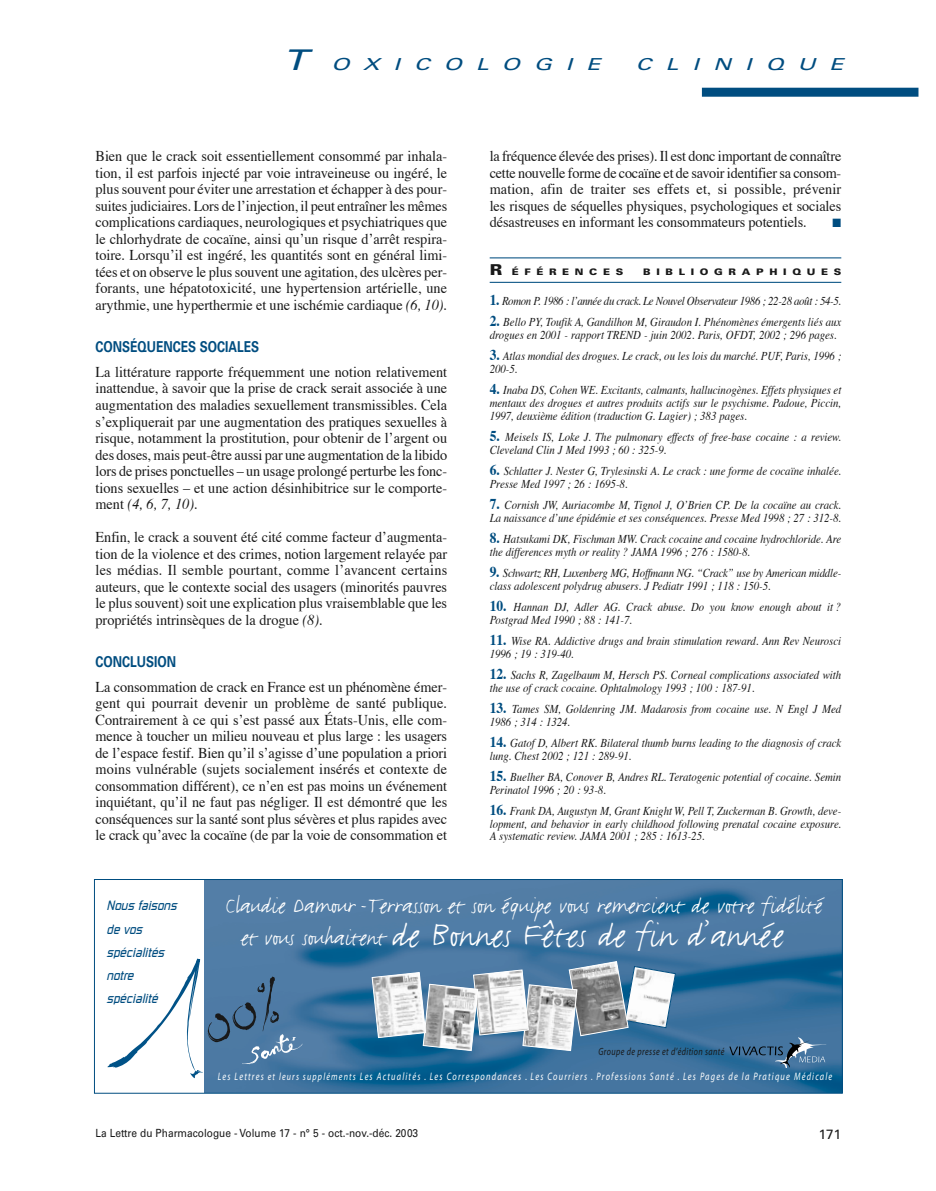
<style>
.page{position:relative;width:936px;height:1191px;background:#fff}
.page>*{position:absolute;margin:0;border:0;box-sizing:border-box;transform-origin:0 0}
.t1{font:39px "FF Justlefthand";color:#fff}
.t2{font:25.5px/31.5px "FF Justlefthand";color:#fff}
.t3{font:italic 16.5px "Univers";color:#004d80;scale:1.4 1}
.t4{font:15px/16.5px "Times";color:#191919;text-align:justify;scale:.95 1}
.t5{font:700 15px "Univers";color:#004d80;scale:.8 1}
.t6{font:italic 13.5px/23.1px "Russell Square";color:#004d80;scale:.85 1}
.t7{font:13.5px "Univers";color:#191919}
.t8{font:italic 12px/12.8px "Times";color:#191919;scale:.9 1}
.t9{font:italic 12px "Times";letter-spacing:-.03em;color:#191919;scale:.9 1}
.t10{font:12px "Zapf Dingbats";color:#004d80;scale:.95 1}
.t11{font:11.25px "Univers";color:#191919;scale:.9 1}
.t12{font:italic 10.8px "Myriad";letter-spacing:.14em;color:#fff;scale:.77 1}
.t13{font:italic 10.5px "Myriad";letter-spacing:.05em;color:#191919;scale:.77 1}
.t14{font:900 9px "Univers";letter-spacing:.545em;color:#191919;scale:1.16 1}
.s1{font-size:28.5px}
.s2{font-style:italic}
.s3{font-size:15px}
.s4{font-weight:700;font-style:normal;font-size:15px;color:#004d80}
.s5{font-size:10.5px}
</style>
<div class="page">
<hr style="left:489px;top:257px;width:352px;height:1px;background:#004d80">
<hr style="left:489px;top:282px;width:352px;height:1px;background:#004d80">
<div style="left:701px;top:88px;width:217px;height:9px;background:#004d80"></div>
<img style="left:204px;top:881px;width:636px;height:210px">
<svg style="left:729px;top:1037px;width:97px;height:30px;background:#477297"></svg>
<svg style="left:372px;top:961px;width:303px;height:89px"></svg>
<svg style="left:107px;top:958px;width:195px;height:120px"></svg>
<div style="left:94px;top:879px;width:748px;height:214px;border:1px solid #004d80"></div>
<p class="t3" style="left:283px;top:58px;width:232px"><span class="s1">T</span> OXICOLOGIE</p>
<p class="t3" style="left:636px;top:58px;width:153px">CLINIQUE</p>
<p class="t4" style="left:95px;top:149px;width:372px">Bien que le crack soit essentiellement consommÈ par inhala&shy;tion, il est parfois injectÈ par voie intraveineuse ou ingÈrÈ, le plus souvent pour Èviter une arrestation et Èchapper ‡ des pour&shy;suites judiciaires. Lors de líinjection, il peut entraÓner les mÍmes complications cardiaques, neurologiques et psychiatriques que le chlorhydrate de cocaÔne, ainsi quíun risque díarrÍt respira&shy;toire. Lorsquíil est ingÈrÈ, les quantitÈs sont en gÈnÈral limi&shy;tÈes et on observe le plus souvent une agitation, des ulcËres per&shy;forants, une hÈpatotoxicitÈ, une hypertension artÈrielle, une arythmie, une hyperthermie et une ischÈmie cardiaque <span class="s2">(6, 10)</span>.</p>
<p class="t5" style="left:95px;top:341px;width:206px">CONSÉQUENCES SOCIALES</p>
<p class="t4" style="left:95px;top:365px;width:371px">La littÈrature rapporte frÈquemment une notion relativement inattendue, ‡ savoir que la prise de crack serait associÈe ‡ une augmentation des maladies sexuellement transmissibles. Cela síexpliquerait par une augmentation des pratiques sexuelles ‡ risque, notamment la prostitution, pour obtenir de líargent ou des doses, mais peut-Ítre aussi par une augmentation de la libido lors de prises ponctuelles ñ un usage prolongÈ perturbe les fonc&shy;tions sexuelles ñ et une action dÈsinhibitrice sur le comporte&shy;ment <span class="s2">(4, 6, 7, 10)</span>.</p>
<p class="t4" style="left:95px;top:530px;width:371px">Enfin, le crack a souvent ÈtÈ citÈ comme facteur díaugmenta&shy;tion de la violence et des crimes, notion largement relayÈe par les mÈdias. Il semble pourtant, comme líavancent certains auteurs, que le contexte social des usagers (minoritÈs pauvres le plus souvent) soit une explication plus vraisemblable que les propriÈtÈs intrinsËques de la drogue <span class="s2">(8).</span></p>
<p class="t5" style="left:95px;top:656px;width:102px">CONCLUSION</p>
<p class="t4" style="left:95px;top:679px;width:371px">La consommation de crack en France est un phÈnomËne Èmer&shy;gent qui pourrait devenir un problËme de santÈ publique.<br>Contrairement ‡ ce qui síest passÈ aux …tats-Unis, elle com&shy;mence ‡ toucher un milieu nouveau et plus large : les usagers de líespace festif. Bien quíil síagisse díune population a priori moins vulnÈrable (sujets socialement insÈrÈs et contexte de consommation diffÈrent), ce níen est pas moins un ÈvÈnement inquiÈtant, quíil ne faut pas nÈgliger. Il est dÈmontrÈ que les consÈquences sur la santÈ sont plus sÈvËres et plus rapides avec le crack quíavec la cocaÔne (de par la voie de consommation et</p>
<p class="t4" style="left:489px;top:149px;width:371px">la frÈquence ÈlevÈe des prises). Il est donc important de connaÓtre cette nouvelle forme de cocaÔne et de savoir identifier sa consom&shy;mation, afin de traiter ses effets et, si possible, prÈvenir les risques de sÈquelles physiques, psychologiques et sociales dÈsastreuses en informant les consommateurs potentiels.</p>
<p class="t10" style="left:832px;top:217px;width:11px">■</p>
<p class="t14" style="left:489px;top:269px;width:117px"><span class="s3">R</span> ÉFÉRENCES</p>
<p class="t14" style="left:643px;top:269px;width:172px">BIBLIOGRAPHIQUES</p>
<p class="t9" style="left:489px;top:296px;width:392px"><span class="s4">1.</span> Romon P. 1986 : líannÈe du crack. Le Nouvel Observateur 1986 ; 22-28 ao˚t : 54-5.</p>
<p class="t8" style="left:489px;top:316px;width:392px"><span class="s4">2.</span> Bello PY, Toufik A, Gandilhon M, Giraudon I. PhÈnomËnes Èmergents liÈs aux drogues en 2001 - rapport TREND - juin 2002. Paris, OFDT, 2002 ; 296 pages.</p>
<p class="t8" style="left:489px;top:350px;width:392px"><span class="s4">3.</span> Atlas mondial des drogues. Le crack, ou les lois du marchÈ. PUF, Paris, 1996 ;<br>200-5.</p>
<p class="t8" style="left:489px;top:384px;width:392px;text-align:justify"><span class="s4">4.</span> Inaba DS, Cohen WE. Excitants, calmants, hallucinogËnes. Effets physiques et mentaux des drogues et autres produits actifs sur le psychisme. Padoue, Piccin, 1997, deuxiËme Èdition (traduction G. Lagier) ; 383 pages.</p>
<p class="t8" style="left:489px;top:431px;width:392px"><span class="s4">5.</span> Meisels IS, Loke J. The pulmonary effects of free-base cocaine : a review.<br>Cleveland Clin J Med 1993 ; 60 : 325-9.</p>
<p class="t8" style="left:489px;top:465px;width:392px"><span class="s4">6.</span> Schlatter J. Nester G, Trylesinski A. Le crack : une forme de cocaÔne inhalÈe.<br>Presse Med 1997 ; 26 : 1695-8.</p>
<p class="t8" style="left:489px;top:499px;width:392px"><span class="s4">7.</span> Cornish JW, Auriacombe M, Tignol J, OíBrien CP. De la cocaÔne au crack.<br>La naissance díune ÈpidÈmie et ses consÈquences. Presse Med 1998 ; 27 : 312-8.</p>
<p class="t8" style="left:489px;top:533px;width:392px"><span class="s4">8.</span> Hatsukami DK, Fischman MW. Crack cocaine and cocaine hydrochloride. Are the differences myth or reality ? JAMA 1996 ; 276 : 1580-8.</p>
<p class="t8" style="left:489px;top:567px;width:392px"><span class="s4">9.</span> Schwartz RH, Luxenberg MG, Hoffmann NG. ìCrackî use by American middle&shy;class adolescent polydrug abusers. J Pediatr 1991 ; 118 : 150-5.</p>
<p class="t8" style="left:489px;top:601px;width:392px"><span class="s4">10.</span> Hannan DJ, Adler AG. Crack abuse. Do you know enough about it ?<br>Postgrad Med 1990 ; 88 : 141-7.</p>
<p class="t8" style="left:489px;top:635px;width:392px"><span class="s4">11.</span> Wise RA. Addictive drugs and brain stimulation reward. Ann Rev Neurosci<br>1996 ; 19 : 319-40.</p>
<p class="t8" style="left:489px;top:669px;width:392px"><span class="s4">12.</span> Sachs R, Zagelbaum M, Hersch PS. Corneal complications associated with the use of crack cocaine. Ophtalmology 1993 ; 100 : 187-91.</p>
<p class="t8" style="left:489px;top:703px;width:392px"><span class="s4">13.</span> Tames SM, Goldenring JM. Madarosis from cocaine use. N Engl J Med<br>1986 ; 314 : 1324.</p>
<p class="t8" style="left:489px;top:737px;width:392px"><span class="s4">14.</span> Gatof D, Albert RK. Bilateral thumb burns leading to the diagnosis of crack lung. Chest 2002 ; 121 : 289-91.</p>
<p class="t8" style="left:489px;top:771px;width:392px"><span class="s4">15.</span> Buelher BA, Conover B, Andres RL. Teratogenic potential of cocaine. Semin<br>Perinatol 1996 ; 20 : 93-8.</p>
<p class="t8" style="left:489px;top:805px;width:392px;text-align:justify"><span class="s4">16.</span> Frank DA, Augustyn M, Grant Knight W, Pell T, Zuckerman B. Growth, deve&shy;lopment, and behavior in early childhood following prenatal cocaine exposure.<br>A systematic review. JAMA 2001 ; 285 : 1613-25.</p>
<p class="t6" style="left:107px;top:894px;width:87px">Nous faisons de vos spécialités notre spécialité</p>
<h2 class="t2" style="left:241px;top:888px;width:583px;text-indent:-16px">Claudie Damour -Terrasson et son équipe vous remercient de votre fidélité et vous souhaitent</h2>
<h1 class="t1" style="left:392px;top:909px;width:393px">de Bonnes Fêtes de fin d’année</h1>
<p class="t13" style="left:598px;top:1047px;width:165px">Groupe de presse et d’édition santé</p>
<p class="t12" style="left:218px;top:1072px;width:799px">Les Lettres <span class="s5">et leurs suppléments</span> Les Actualités . Les Correspondances . Les Courriers . Professions Santé . Les Pages de la Pratique Médicale</p>
<p class="t11" style="left:95px;top:1129px;width:360px">La Lettre du Pharmacologue - Volume 17 - n° 5 - oct.-nov.-déc. 2003</p>
<p class="t7" style="left:818px;top:1129px;width:24px">171</p>
</div>
